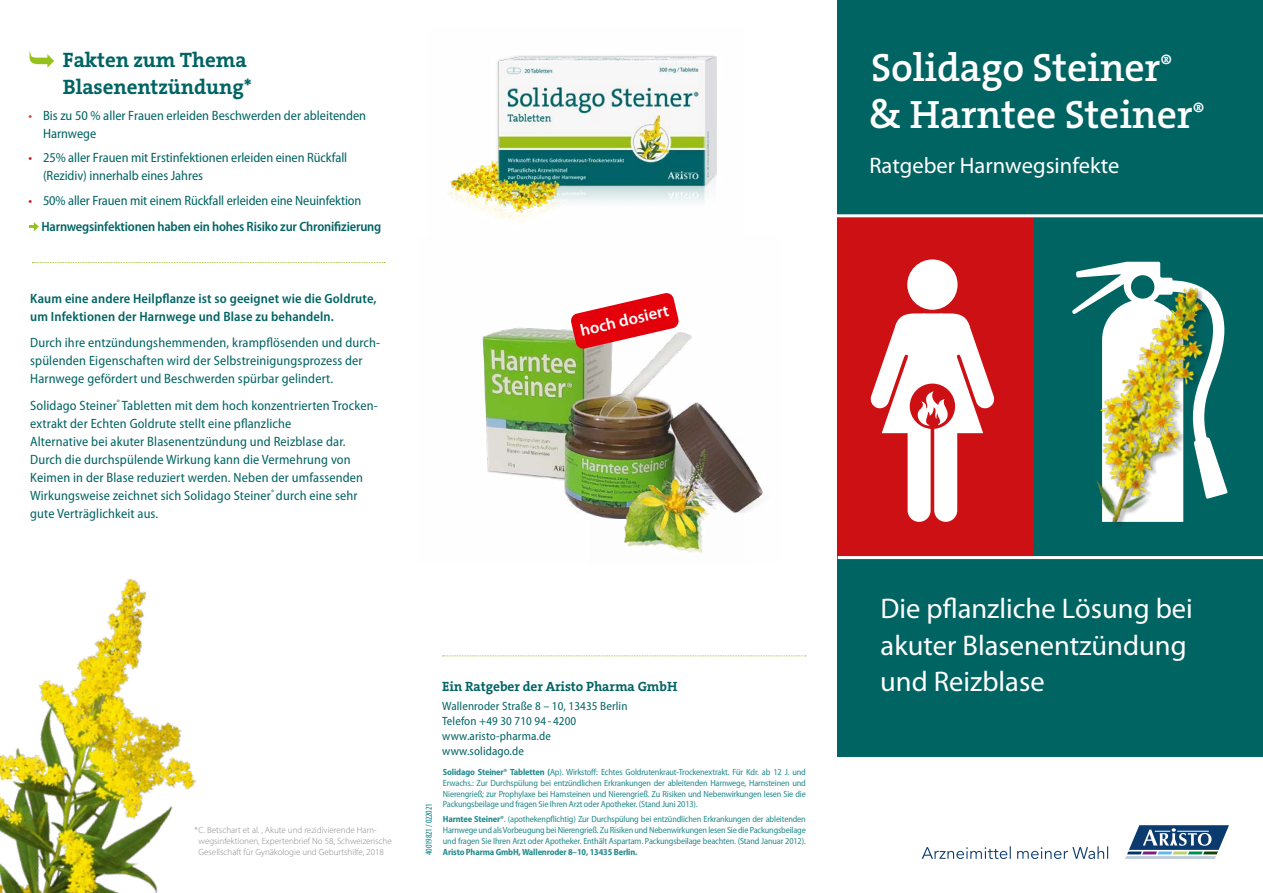
<style>
.page{position:relative;width:1263px;height:893px;background:#fff}
.page>*{position:absolute;margin:0;border:0;box-sizing:border-box;transform-origin:0 0}
.t1{font:39.75px/47.8px "The Serif HP6 Se Bld";letter-spacing:-.005em;color:#fff}
.t2{font:28.5px/36.2px "Myriad Pro";color:#fff}
.t3{font:22.5px "Myriad Pro";color:#fff}
.t4{font:21px/27px "The Serif HP7 Bld";letter-spacing:-.005em;color:#006463}
.t5{font:600 16.65px "Myriad Pro";color:#fff}
.t6{font:semi-condensed 13.5px/18px "Myriad Pro";letter-spacing:.01em;color:#006463}
.t7{font:600 semi-condensed 13.5px/26.5px "Myriad Pro";letter-spacing:-.015em;color:#006463}
.t8{font:600 semi-condensed 13.5px/18px "Myriad Pro";letter-spacing:.01em;color:#006463}
.t9{font:13.5px "The Serif HP7 Bld";letter-spacing:-.005em;color:#006463}
.t10{font:semi-condensed 12px/15px "Myriad Pro";letter-spacing:.01em;color:#006463}
.t11{font:semi-condensed 9px/10.8px "Myriad Pro";letter-spacing:-.015em;color:#238a8c;text-align:justify}
.t12{font:300 9px/10.8px "Myriad Pro";color:#868786}
.t13{font:700 semi-condensed 9px "Myriad Pro";letter-spacing:-.015em;color:#238a8c}
.t14{font:condensed 9px "Myriad Pro";letter-spacing:-.015em;color:#007d7e}
.s1{color:#d4402c}
.s2{color:#cd1013}
.s3{font-weight:400;color:#cd1013}
.s4{font-weight:400}
.s5{font-weight:700}
</style>
<div class="page">
<img style="left:482px;top:327px;width:281px;height:187px">
<svg style="left:30px;top:52px;width:24px;height:16px"></svg>
<svg style="left:30px;top:222px;width:9px;height:9px"></svg>
<img style="left:0;top:579px;width:197px;height:314px">
<svg style="left:32px;top:262px;width:353px;height:1px"></svg>
<svg style="left:443px;top:655px;width:363px;height:1px"></svg>
<div style="left:838px;top:0;width:425px;height:757px;background:#006463"></div>
<svg style="left:1125px;top:825px;width:104px;height:34px"></svg>
<svg style="left:922px;top:846px;width:186px;height:13px"></svg>
<img style="left:448px;top:55px;width:269px;height:167px">
<img style="left:590px;top:435px;width:154px;height:118px">
<svg style="left:570px;top:293px;width:109px;height:56px"></svg>
<div style="left:838px;top:216px;width:196px;height:340px;background:#cd1013"></div>
<hr style="left:838px;top:556px;width:425px;height:3px;background:#fff">
<hr style="left:837px;top:214px;width:426px;height:3px;background:#fff">
<div style="left:907px;top:259px;width:50px;height:51px;background:#fff;border-radius:50%"></div>
<svg style="left:871px;top:313px;width:123px;height:209px"></svg>
<svg style="left:1072px;top:262px;width:155px;height:236px"></svg>
<img style="left:1080px;top:287px;width:132px;height:235px">
<h3 class="t4" style="left:63px;top:46px;width:190px">Fakten zum Thema<br>Blasenentzündung*</h3>
<p class="t6" style="left:43px;top:106px;width:325px;text-indent:-15px"><span class="s1">•</span> Bis zu 50 % aller Frauen erleiden Beschwerden der ableitenden<br>Harnwege</p>
<p class="t6" style="left:43px;top:149px;width:306px;text-indent:-15px"><span class="s2">•</span> 25% aller Frauen mit Erstinfektionen erleiden einen Rückfall (Rezidiv) innerhalb eines Jahres</p>
<p class="t7" style="left:41px;top:187px;width:341px;text-indent:-13px"><span class="s3">•</span> <span class="s4">50% aller Frauen mit einem Rückfall erleiden eine Neuinfektion<br></span>Harnwegsinfektionen haben ein hohes Risiko zur Chronifizierung</p>
<p class="t8" style="left:30px;top:289px;width:348px">Kaum eine andere Heilpflanze ist so geeignet wie die Goldrute, um Infektionen der Harnwege und Blase zu behandeln.</p>
<p class="t6" style="left:30px;top:333px;width:352px">Durch ihre entzündungshemmenden, krampflösenden und durch&shy;spülenden Eigenschaften wird der Selbstreinigungsprozess der<br>Harnwege gefördert und Beschwerden spürbar gelindert.</p>
<p class="t6" style="left:30px;top:396px;width:349px">Solidago Steiner<sup>®</sup> Tabletten mit dem hoch konzentrierten Trocken&shy;extrakt der Echten Goldrute stellt eine pflanzliche<br>Alternative bei akuter Blasenentzündung und Reizblase dar.<br>Durch die durchspülende Wirkung kann die Vermehrung von Keimen in der Blase reduziert werden. Neben der umfassenden Wirkungsweise zeichnet sich Solidago Steiner<sup>®</sup> durch eine sehr gute Verträglichkeit aus.</p>
<p class="t5" style="left:578px;top:320px;width:92px;rotate:-13deg">hoch dosiert</p>
<p class="t12" style="left:199px;top:825px;width:195px;text-indent:-4px">*C. Betschart et al. , Akute und rezidivierende Harn&shy;wegsinfektionen, Expertenbrief No 58, Schweizerische<br>Gesellschaft für Gynäkologie und Geburtshilfe, 2018</p>
<p class="t14" style="left:423px;top:855px;width:53px;rotate:-90deg">40019821 / 022021</p>
<p class="t9" style="left:442px;top:678px;width:237px">Ein Ratgeber der Aristo Pharma GmbH</p>
<p class="t10" style="left:442px;top:699px;width:187px">Wallenroder Straße 8 – 10, 13435 Berlin<br>Telefon +49 30 710 94 - 4200 www.aristo-pharma.de www.solidago.de</p>
<p class="t11" style="left:443px;top:766px;width:364px"><span class="s5">Solidago Steiner® Tabletten (</span>Ap). Wirkstoff: Echtes Goldrutenkraut-Trockenextrakt. Für Kdr. ab 12 J. und Erwachs.: Zur Durchspülung bei entzündlichen Erkrankungen der ableitenden Harnwege, Harnsteinen und Nierengrieß; zur Prophylaxe bei Harnsteinen und Nierengrieß. Zu Risiken und Nebenwirkungen lesen Sie die Packungsbeilage und fragen Sie Ihren Arzt oder Apotheker. (Stand Juni 2013).</p>
<p class="t11" style="left:443px;top:814px;width:364px"><span class="s5">Harntee Steiner®</span>. (apothekenpflichtig) Zur Durchspülung bei entzündlichen Erkrankungen der ableitenden Harnwege und als Vorbeugung bei Nierengrieß. Zu Risiken und Nebenwirkungen lesen Sie die Packungsbeilage und fragen Sie Ihren Arzt oder Apotheker. Enthält Aspartam. Packungsbeilage beachten. (Stand Januar 2012).</p>
<p class="t13" style="left:443px;top:846px;width:196px">Aristo Pharma GmbH, Wallenroder 8 – 10, 13435 Berlin.</p>
<h1 class="t1" style="left:869px;top:43px;width:338px">Solidago Steiner<sup>® </sup>&amp; Harntee Steiner<sup>®</sup></h1>
<h3 class="t3" style="left:869px;top:152px;width:251px">Ratgeber Harnwegsinfekte</h3>
<h2 class="t2" style="left:880px;top:590px;width:314px">Die pflanzliche Lösung bei akuter Blasenentzündung und Reizblase</h2>
</div>
